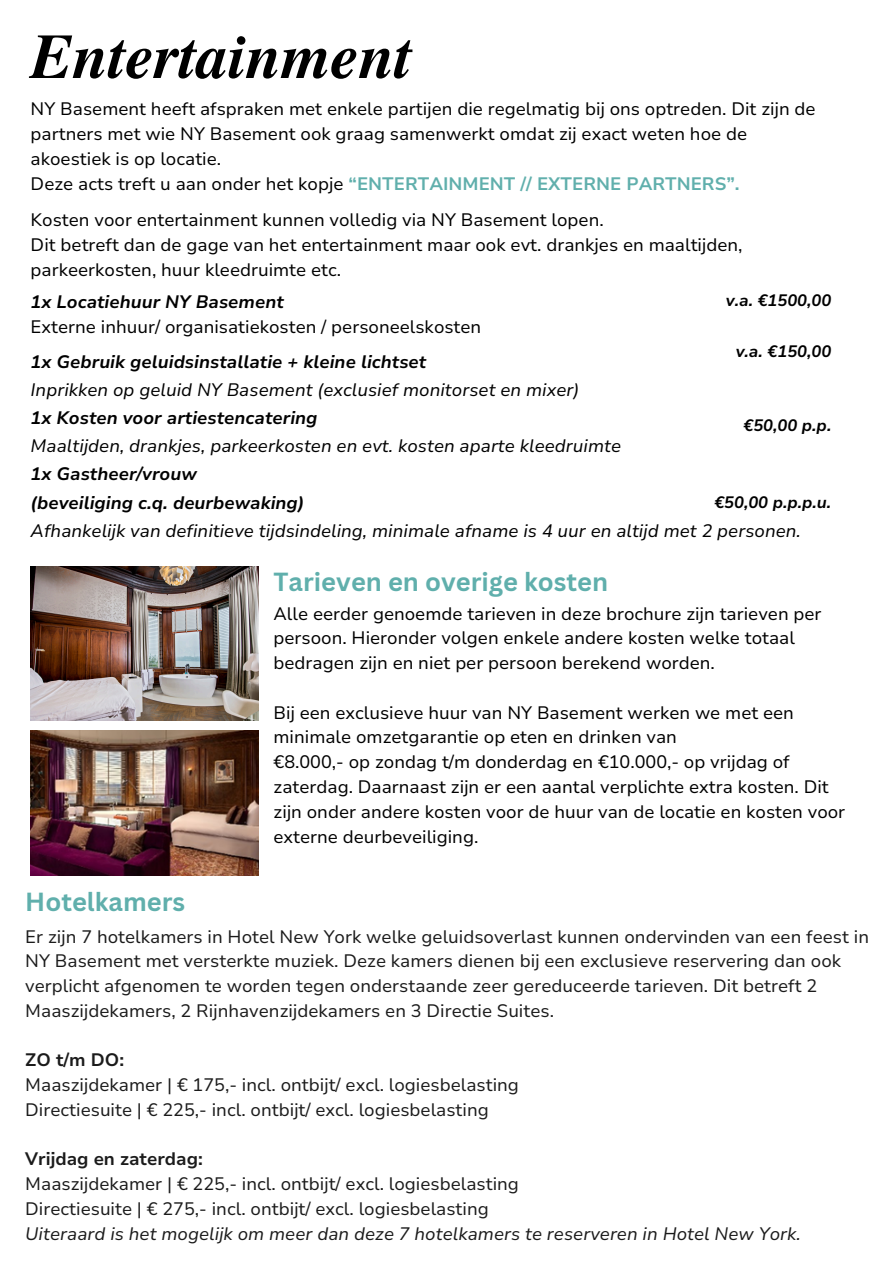
<style>
.page{position:relative;width:894px;height:1264px;background:#fff}
.page>*{position:absolute;margin:0;border:0;box-sizing:border-box;transform-origin:0 0}
.t1{font:italic 700 63.6px "Te X Gyre Termes";color:#000}
.t2{font:700 25.5px "Canva Sans";color:#60afac}
.t3{font:18px/24.8px "Nunito Sans 10 pt";color:#000}
.t4{font:18px/24.8px "Nunito Sans 10 pt";color:#1b1b1b}
.t5{font:italic 18px "Nunito Sans 10 pt";color:#000}
.t6{font:italic 700 18px "Nunito Sans 10 pt";color:#000}
.t7{font:italic 18px "Nunito Sans 10 pt";color:#1b1b1b}
.t8{font:700 18px "Nunito Sans 10 pt";color:#60afac}
.t9{font:700 18px "Nunito Sans 10 pt";color:#1b1b1b}
.t10{font:italic 700 16.5px "Nunito Sans 10 pt";color:#000}
.s1{font-weight:400;color:#000}
</style>
<div class="page">
<img style="left:31px;top:730px;width:227px;height:145px">
<img style="left:31px;top:566px;width:227px;height:155px">
<p class="t1" style="left:31px;top:9px;width:383px">Entertainment</p>
<h1 class="t3" style="left:31px;top:97px;width:786px">NY Basement heeft afspraken met enkele partijen die regelmatig bij ons optreden. Dit zijn de partners met wie NY Basement ook graag samenwerkt omdat zij exact weten hoe de akoestiek is op locatie.</h1>
<p class="t8" style="left:31px;top:171px;width:710px"><span class="s1">Deze acts treft u aan onder het kopje</span> “ENTERTAINMENT // EXTERNE PARTNERS”.</p>
<p class="t3" style="left:31px;top:208px;width:574px">Kosten voor entertainment kunnen volledig via NY Basement lopen.</p>
<p class="t3" style="left:31px;top:233px;width:713px">Dit betreft dan de gage van het entertainment maar ook evt. drankjes en maaltijden, parkeerkosten, huur kleedruimte etc.</p>
<p class="t10" style="left:725px;top:289px;width:107px">v.a. €1500,00</p>
<p class="t10" style="left:735px;top:340px;width:97px">v.a. €150,00</p>
<p class="t6" style="left:31px;top:290px;width:254px">1x Locatiehuur NY Basement</p>
<p class="t3" style="left:31px;top:314px;width:452px">Externe inhuur/ organisatiekosten / personeelskosten</p>
<p class="t6" style="left:31px;top:350px;width:397px">1x Gebruik geluidsinstallatie + kleine lichtset</p>
<p class="t5" style="left:31px;top:378px;width:550px">Inprikken op geluid NY Basement (exclusief monitorset en mixer)</p>
<h3 class="t6" style="left:31px;top:406px;width:288px">1x Kosten voor artiestencatering</h3>
<h3 class="t5" style="left:31px;top:434px;width:592px">Maaltijden, drankjes, parkeerkosten en evt. kosten aparte kleedruimte</h3>
<p class="t6" style="left:31px;top:462px;width:168px">1x Gastheer/vrouw</p>
<p class="t6" style="left:31px;top:490px;width:275px">(beveiliging c.q. deurbewaking)</p>
<p class="t5" style="left:31px;top:518px;width:771px">Afhankelijk van definitieve tijdsindeling, minimale afname is 4 uur en altijd met 2 personen.</p>
<h3 class="t10" style="left:743px;top:414px;width:89px">€50,00 p.p.</h3>
<h3 class="t10" style="left:714px;top:491px;width:118px">€50,00 p.p.p.u.</h3>
<p class="t2" style="left:273px;top:564px;width:336px">Tarieven en overige kosten</p>
<p class="t3" style="left:273px;top:601px;width:549px">Alle eerder genoemde tarieven in deze brochure zijn tarieven per persoon. Hieronder volgen enkele andere kosten welke totaal bedragen zijn en niet per persoon berekend worden.</p>
<p class="t3" style="left:273px;top:700px;width:522px">Bij een exclusieve huur van NY Basement werken we met een minimale omzetgarantie op eten en drinken van</p>
<p class="t3" style="left:273px;top:750px;width:573px">€8.000,- op zondag t/m donderdag en €10.000,- op vrijdag of zaterdag. Daarnaast zijn er een aantal verplichte extra kosten. Dit zijn onder andere kosten voor de huur van de locatie en kosten voor externe deurbeveiliging.</p>
<p class="t2" style="left:25px;top:883px;width:161px">Hotelkamers</p>
<p class="t4" style="left:25px;top:924px;width:845px">Er zijn 7 hotelkamers in Hotel New York welke geluidsoverlast kunnen ondervinden van een feest in NY Basement met versterkte muziek. Deze kamers dienen bij een exclusieve reservering dan ook verplicht afgenomen te worden tegen onderstaande zeer gereduceerde tarieven. Dit betreft 2<br>Maaszijdekamers, 2 Rijnhavenzijdekamers en 3 Directie Suites.</p>
<h2 class="t9" style="left:25px;top:1048px;width:100px">ZO t/m DO:</h2>
<p class="t4" style="left:25px;top:1072px;width:495px">Maaszijdekamer | € 175,- incl. ontbijt/ excl. logiesbelasting</p>
<p class="t4" style="left:25px;top:1097px;width:465px">Directiesuite | € 225,- incl. ontbijt/ excl. logiesbelasting</p>
<p class="t9" style="left:25px;top:1147px;width:179px">Vrijdag en zaterdag:</p>
<h2 class="t4" style="left:25px;top:1171px;width:495px">Maaszijdekamer | € 225,- incl. ontbijt/ excl. logiesbelasting</h2>
<p class="t4" style="left:25px;top:1196px;width:465px">Directiesuite | € 275,- incl. ontbijt/ excl. logiesbelasting</p>
<p class="t7" style="left:25px;top:1221px;width:776px">Uiteraard is het mogelijk om meer dan deze 7 hotelkamers te reserveren in Hotel New York.</p>
</div>
